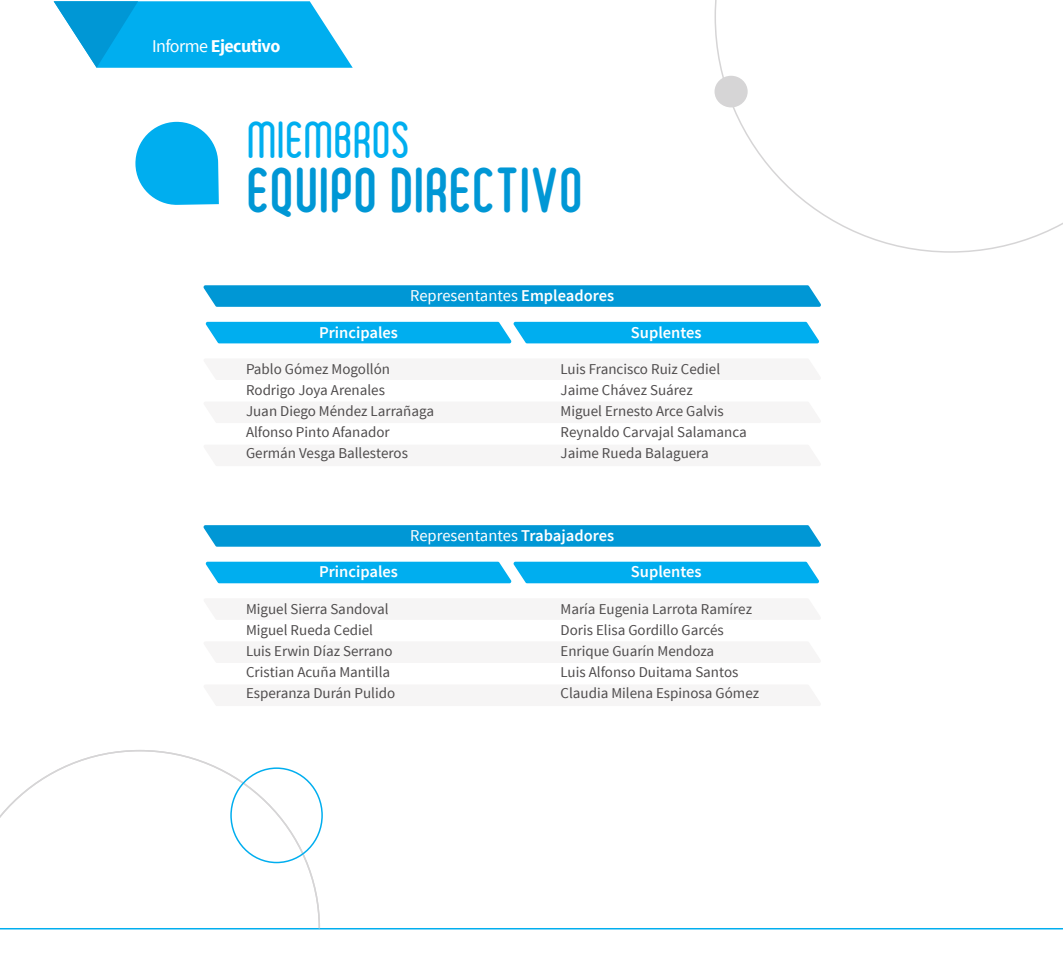
<style>
.page{position:relative;width:1063px;height:978px;background:#fff}
.page>*{position:absolute;margin:0;border:0;box-sizing:border-box;transform-origin:0 0}
.t1{font:700 45px "Ruler";letter-spacing:-.03em;color:#0097d5}
.t2{font:37.5px "Ruler";letter-spacing:-.03em;color:#00aeef}
.t3{font:700 18px "Source Sans Pro";letter-spacing:-.03em;color:#fff}
.t4{font:16.5px "Source Sans Pro";color:#fff}
.t5{font:600 16.5px "Source Sans Pro";color:#fff}
.t6{font:15px/21px "Source Sans Pro";color:#4e4b4c}
.s1{font-weight:400}
.s2{font-weight:600}
</style>
<div class="page">
<hr style="left:0;top:928px;width:1063px;height:1px;background:#00aeef">
<svg style="left:54px;top:1px;width:299px;height:67px;background:#25b6ed"></svg>
<div style="left:205px;top:322px;width:614px;height:21px;background:#00aeef"></div>
<div style="left:205px;top:562px;width:614px;height:21px;background:#00aeef"></div>
<svg style="left:203px;top:285px;width:618px;height:22px;background:#099bd6"></svg>
<svg style="left:203px;top:525px;width:618px;height:22px;background:#099bd6"></svg>
<svg style="left:715px;top:0;width:348px;height:253px"></svg>
<div style="left:715px;top:76px;width:33px;height:31px;background:#d6d5d6;border-radius:50%"></div>
<svg style="left:0;top:750px;width:321px;height:180px"></svg>
<svg style="left:135px;top:121px;width:84px;height:84px"></svg>
<p class="t3" style="left:152px;top:39px;width:130px"><span class="s1">Informe</span> Ejecutivo</p>
<h2 class="t2" style="left:249px;top:118px;width:166px">MIEMBROS</h2>
<h1 class="t1" style="left:249px;top:168px;width:340px">EQUIPO DIRECTIVO</h1>
<p class="t5" style="left:319px;top:324px;width:81px">Principales</p>
<p class="t4" style="left:410px;top:287px;width:206px">Representantes <span class="s2">Empleadores</span></p>
<p class="t5" style="left:631px;top:324px;width:72px">Suplentes</p>
<p class="t6" style="left:246px;top:359px;width:190px">Pablo Gómez Mogollón<br>Rodrigo Joya Arenales<br>Juan Diego Méndez Larrañaga<br>Alfonso Pinto Afanador<br>Germán Vesga Ballesteros</p>
<p class="t6" style="left:561px;top:359px;width:188px">Luis Francisco Ruiz Cediel<br>Jaime Chávez Suárez<br>Miguel Ernesto Arce Galvis<br>Reynaldo Carvajal Salamanca<br>Jaime Rueda Balaguera</p>
<p class="t5" style="left:319px;top:564px;width:81px">Principales</p>
<p class="t6" style="left:246px;top:599px;width:151px">Miguel Sierra Sandoval<br>Miguel Rueda Cediel<br>Luis Erwin Díaz Serrano<br>Cristian Acuña Mantilla<br>Esperanza Durán Pulido</p>
<p class="t4" style="left:410px;top:527px;width:206px">Representantes <span class="s2">Trabajadores</span></p>
<p class="t5" style="left:631px;top:564px;width:72px">Suplentes</p>
<p class="t6" style="left:561px;top:599px;width:200px">María Eugenia Larrota Ramírez<br>Doris Elisa Gordillo Garcés<br>Enrique Guarín Mendoza<br>Luis Alfonso Duitama Santos<br>Claudia Milena Espinosa Gómez</p>
</div>
